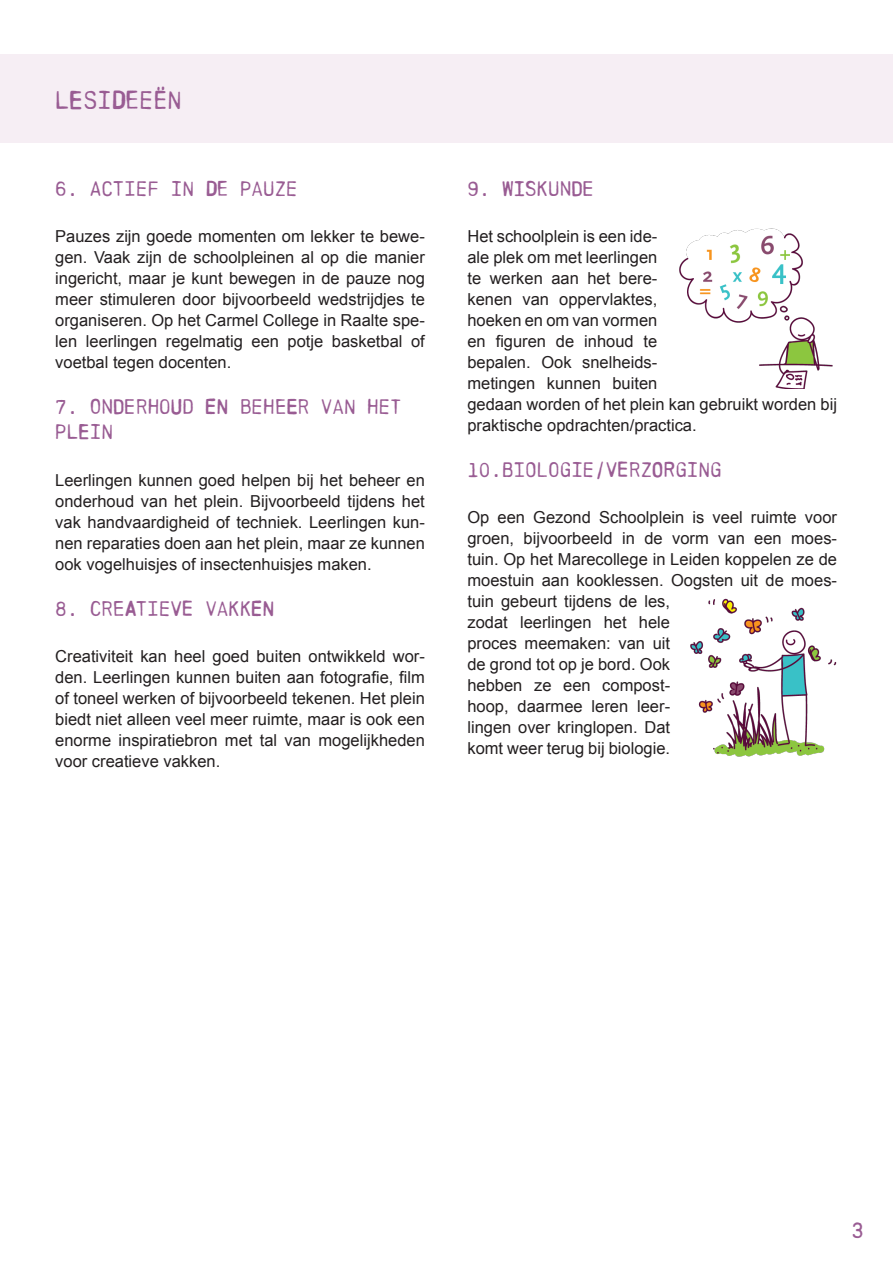
<style>
.page{position:relative;width:893px;height:1263px;background:#fff}
.page>*{position:absolute;margin:0;border:0;box-sizing:border-box;transform-origin:0 0}
.Kop_in_tekst{font:25.5px "PRINTF";color:#995c93}
.Kop_in_tekst-2{font:22.5px "PRINTF";color:#995c93}
.Subkop_in_tekst_paar{font:21px/25.2px "PRINTF";color:#995c93}
.Tekst{font:16.5px/21px "Arial";color:#231f20;text-align:justify}
</style>
<div class="page">
<div style="left:0;top:54px;width:893px;height:89px;background:#f6eef4"></div>
<img style="left:690px;top:598px;width:147px;height:159px">
<img style="left:679px;top:228px;width:154px;height:161px">
<p class="Kop_in_tekst" style="left:55px;top:85px;width:128px">LESIDEEËN</p>
<p class="Subkop_in_tekst_paar" style="left:55px;top:176px;width:244px">6. ACTIEF IN DE PAUZE</p>
<p class="Tekst" style="left:55px;top:226px;width:371px">Pauzes zijn goede momenten om lekker te bewe&shy;gen. Vaak zijn de schoolpleinen al op die manier ingericht, maar je kunt bewegen in de pauze nog meer stimuleren door bijvoorbeeld wedstrijdjes te organiseren. Op het Carmel College in Raalte spe&shy;len leerlingen regelmatig een potje basketbal of voetbal tegen docenten.</p>
<p class="Subkop_in_tekst_paar" style="left:55px;top:394px;width:348px">7. ONDERHOUD EN BEHEER VAN HET<br>PLEIN</p>
<p class="Tekst" style="left:55px;top:469px;width:371px">Leerlingen kunnen goed helpen bij het beheer en onderhoud van het plein. Bijvoorbeeld tijdens het vak handvaardigheid of techniek. Leerlingen kun&shy;nen reparaties doen aan het plein, maar ze kunnen ook vogelhuisjes of insectenhuisjes maken.</p>
<p class="Subkop_in_tekst_paar" style="left:55px;top:596px;width:221px">8. CREATIEVE VAKKEN</p>
<p class="Tekst" style="left:55px;top:646px;width:371px">Creativiteit kan heel goed buiten ontwikkeld wor&shy;den. Leerlingen kunnen buiten aan fotografie, film of toneel werken of bijvoorbeeld tekenen. Het plein biedt niet alleen veel meer ruimte, maar is ook een enorme inspiratiebron met tal van mogelijkheden voor creatieve vakken.</p>
<p class="Subkop_in_tekst_paar" style="left:467px;top:176px;width:129px">9. WISKUNDE</p>
<p class="Tekst" style="left:467px;top:226px;width:371px;text-align:left">Het schoolplein is een ide-<br>ale plek om met leerlingen<br>te werken aan het bere-<br>kenen van oppervlaktes,<br>hoeken en om van vormen<br>en figuren de inhoud te<br>bepalen. Ook snelheids-<br>metingen kunnen buiten<br>gedaan worden of het plein kan gebruikt worden bij praktische opdrachten/practica.</p>
<p class="Subkop_in_tekst_paar" style="left:467px;top:457px;width:256px">10.BIOLOGIE/VERZORGING</p>
<p class="Tekst" style="left:467px;top:507px;width:371px;text-align:left">Op een Gezond Schoolplein is veel ruimte voor groen, bijvoorbeeld in de vorm van een moes&shy;tuin. Op het Marecollege in Leiden koppelen ze de moestuin aan kooklessen. Oogsten uit de moes&shy;tuin gebeurt tijdens de les,<br>zodat leerlingen het hele<br>proces meemaken: van uit<br>de grond tot op je bord. Ook<br>hebben ze een compost-<br>hoop, daarmee leren leer-<br>lingen over kringlopen. Dat<br>komt weer terug bij biologie.</p>
<p class="Kop_in_tekst-2" style="left:851px;top:1217px;width:14px">3</p>
</div>
